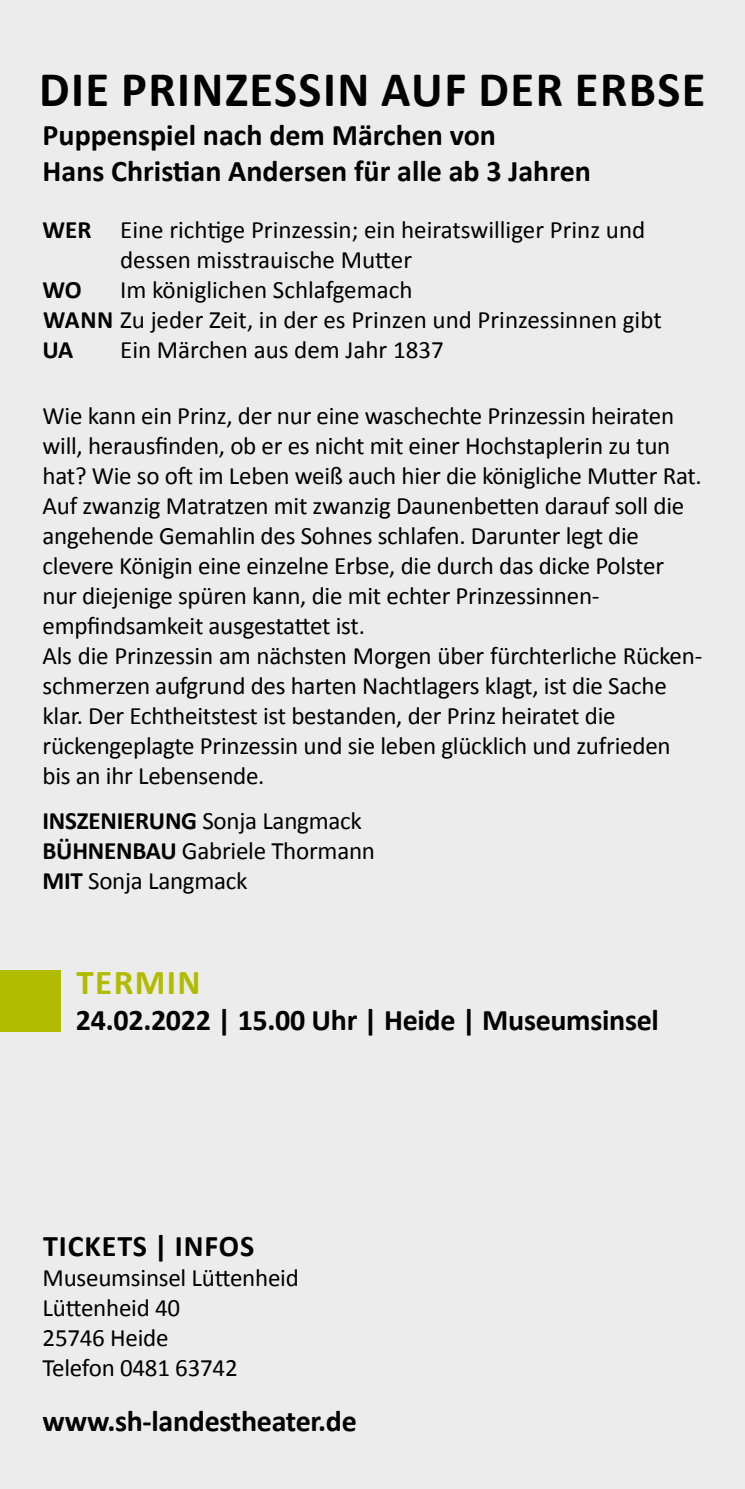
<style>
.page{position:relative;width:745px;height:1489px;background:#fff}
.page>*{position:absolute;margin:0;border:0;box-sizing:border-box;transform-origin:0 0}
.t1{font:700 50px "Calibri";letter-spacing:.03em;color:#000}
.t2{font:700 35px "Calibri";color:#b1bc00}
.t3{font:700 30px/36px "Calibri";color:#000}
.t4{font:25px/30px "Calibri";letter-spacing:-.01em;color:#000}
.t5{font:700 25px "Calibri";color:#000}
.s1{font-weight:700}
</style>
<div class="page">
<div style="left:0;top:0;width:744px;height:1488px;background:#ececec"></div>
<div style="left:0;top:969px;width:60px;height:62px;background:#b1bc00"></div>
<h1 class="t1" style="left:39px;top:58px;width:667px">DIE PRINZESSIN AUF DER ERBSE</h1>
<p class="t3" style="left:43px;top:117px;width:549px">Puppenspiel nach dem Märchen von<br>Hans Christian Andersen für alle ab 3 Jahren</p>
<p class="t4" style="left:120px;top:214px;width:526px;text-indent:-78px"><span class="s1">WER</span> Eine richtige Prinzessin; ein heiratswilliger Prinz und dessen misstrauische Mutter</p>
<p class="t5" style="left:43px;top:273px;width:41px">WO</p>
<p class="t4" style="left:120px;top:274px;width:293px">Im königlichen Schlafgemach</p>
<p class="t5" style="left:43px;top:303px;width:39px">Wann</p>
<p class="t4" style="left:120px;top:304px;width:542px">Zu jeder Zeit, in der es Prinzen und Prinzessinnen gibt</p>
<p class="t5" style="left:43px;top:333px;width:32px">UA</p>
<p class="t4" style="left:120px;top:334px;width:325px">Ein Märchen aus dem Jahr 1837</p>
<p class="t4" style="left:42px;top:400px;width:661px">Wie kann ein Prinz, der nur eine waschechte Prinzessin heiraten will, herausfinden, ob er es nicht mit einer Hochstaplerin zu tun hat? Wie so oft im Leben weiß auch hier die königliche Mutter Rat.<br>Auf zwanzig Matratzen mit zwanzig Daunenbetten darauf soll die angehende Gemahlin des Sohnes schlafen. Darunter legt die clevere Königin eine einzelne Erbse, die durch das dicke Polster nur diejenige spüren kann, die mit echter Prinzessinnen&shy;empfindsamkeit ausgestattet ist.<br>Als die Prinzessin am nächsten Morgen über fürchterliche Rücken&shy;schmerzen aufgrund des harten Nachtlagers klagt, ist die Sache klar. Der Echtheitstest ist bestanden, der Prinz heiratet die rückengeplagte Prinzessin und sie leben glücklich und zufrieden bis an ihr Lebensende.</p>
<p class="t4" style="left:42px;top:805px;width:334px"><span class="s1">INSZENIERUNG</span> Sonja Langmack<br><span class="s1">BÜHNENBAU</span> Gabriele Thormann<br><span class="s1">MIT</span> Sonja Langmack</p>
<h2 class="t2" style="left:77px;top:960px;width:40px">Termin</h2>
<p class="t3" style="left:76px;top:1002px;width:584px">24.02.2022 | 15.00 Uhr | Heide | Museumsinsel</p>
<p class="t3" style="left:43px;top:1228px;width:74px">Tickets</p>
<p class="t3" style="left:154px;top:1228px;width:48px">| Infos</p>
<p class="t4" style="left:43px;top:1262px;width:257px">Museumsinsel Lüttenheid<br>Lüttenheid 40<br>25746 Heide<br>Telefon 0481 63742</p>
<p class="t3" style="left:43px;top:1402px;width:315px">www.sh-landestheater.de</p>
</div>
